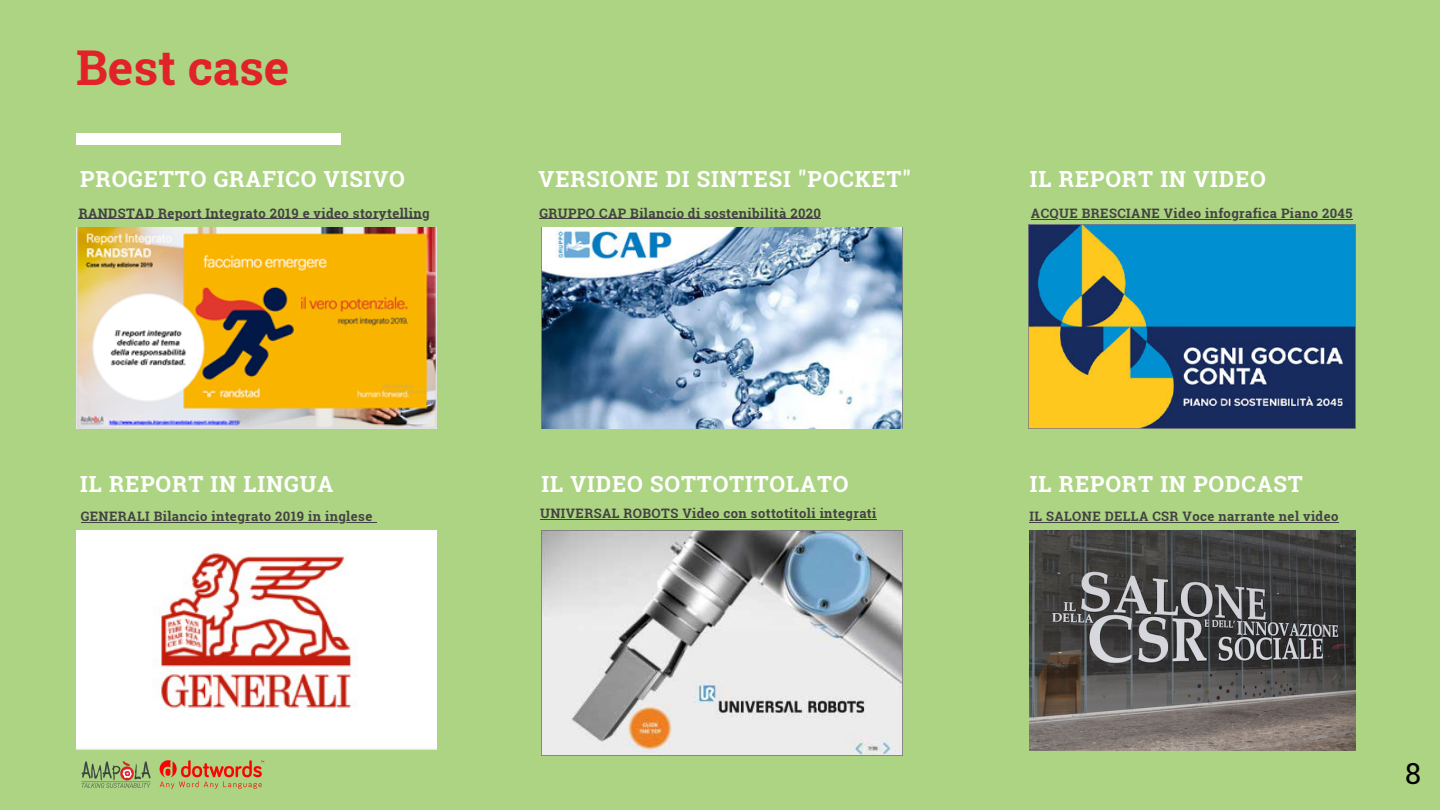
<style>
.page{position:relative;width:1440px;height:810px;background:#add483}
.page>*{position:absolute;margin:0;border:0;box-sizing:border-box;transform-origin:0 0}
.t1{font:700 48px "Roboto Slab";color:#e12228}
.t2{font:29px "Roboto Slab";color:#000}
.t3{font:700 22.3px "Roboto Slab";letter-spacing:.04em;color:#fff}
.t4{font:700 22.2px "Roboto Slab";letter-spacing:.04em;color:#fff}
.t5{font:700 13.1px "Roboto Slab";letter-spacing:.03em;color:#434242}
</style>
<div class="page">
<img style="left:76px;top:227px;width:361px;height:201px">
<img style="left:1028px;top:224px;width:327px;height:204px">
<img style="left:542px;top:531px;width:360px;height:225px">
<img style="left:76px;top:531px;width:361px;height:219px">
<img style="left:1030px;top:531px;width:325px;height:219px">
<img style="left:542px;top:227px;width:360px;height:202px">
<hr style="left:79px;top:218px;width:79px;height:1px;background:#434242">
<hr style="left:158px;top:218px;width:272px;height:1px;background:#434242">
<hr style="left:540px;top:218px;width:281px;height:1px;background:#434242">
<div style="left:76px;top:133px;width:265px;height:12px;background:#fff"></div>
<img style="left:81px;top:761px;width:70px;height:27px">
<img style="left:159px;top:760px;width:105px;height:29px">
<hr style="left:1031px;top:219px;width:322px;height:1px;background:#434242">
<hr style="left:81px;top:522px;width:292px;height:1px;background:#434242">
<hr style="left:540px;top:519px;width:337px;height:1px;background:#434242">
<hr style="left:1029px;top:522px;width:310px;height:1px;background:#434242">
<p class="t1" style="left:76px;top:35px;width:215px">Best case</p>
<p class="t3" style="left:80px;top:164px;width:326px">PROGETTO GRAFICO VISIVO</p>
<p class="t4" style="left:539px;top:164px;width:374px">VERSIONE DI SINTESI "POCKET"</p>
<p class="t5" style="left:79px;top:204px;width:352px">RANDSTAD Report Integrato 2019 e video storytelling</p>
<p class="t5" style="left:540px;top:204px;width:283px">GRUPPO CAP Bilancio di sostenibilità 2020</p>
<p class="t4" style="left:1030px;top:164px;width:237px">IL REPORT IN VIDEO</p>
<p class="t5" style="left:1031px;top:204px;width:323px">ACQUE BRESCIANE Video infografica Piano 2045</p>
<p class="t4" style="left:80px;top:469px;width:255px">IL REPORT IN LINGUA</p>
<p class="t4" style="left:542px;top:469px;width:309px">IL VIDEO SOTTOTITOLATO</p>
<p class="t4" style="left:1030px;top:469px;width:274px">IL REPORT IN PODCAST</p>
<p class="t5" style="left:81px;top:508px;width:293px">GENERALI Bilancio integrato 2019 in inglese</p>
<p class="t5" style="left:540px;top:504px;width:338px">UNIVERSAL ROBOTS Video con sottotitoli integrati</p>
<p class="t5" style="left:1029px;top:508px;width:310px">IL SALONE DELLA CSR Voce narrante nel video</p>
<p class="t2" style="left:1405px;top:754px;width:18px">8</p>
</div>
